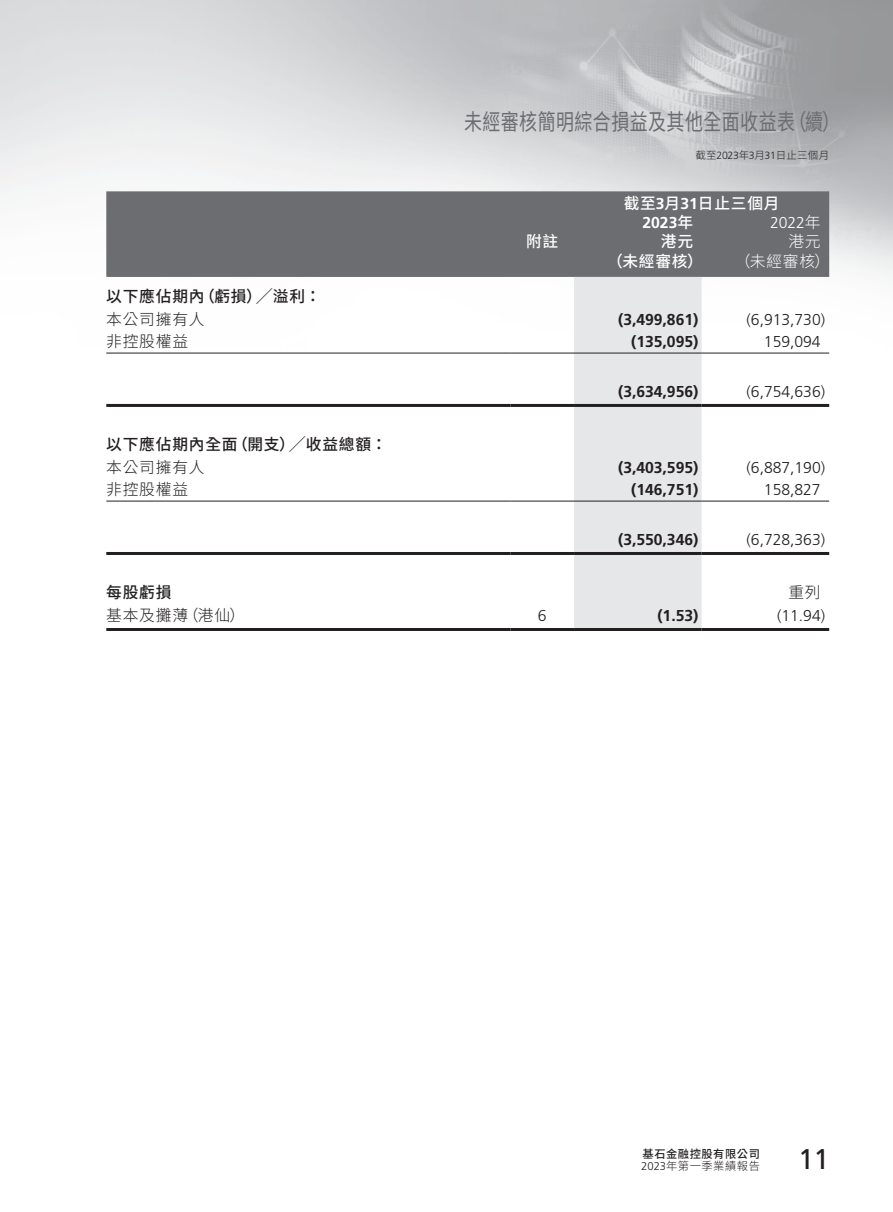
<style>
.page{position:relative;width:893px;height:1212px;background:#fff}
.page>*{position:absolute;margin:0;border:0;box-sizing:border-box;transform-origin:0 0}
.t1{font:28.5px "Frutiger LT Std";color:#231f20}
.t2{font:22.5px "Source Han Sans TC";letter-spacing:.025em;color:#6c6d70;scale:.8 1}
.Body_Text{font:700 15.75px "Frutiger LT Std";color:#231f20}
.Body_Text-2{font:300 15.75px "Frutiger LT Std";color:#231f20}
.Body_Text-3{font:500 15.75px "Source Han Sans TC";letter-spacing:.05em;color:#231f20}
.Body_Text-4{font:300 15.75px "Source Han Sans TC";letter-spacing:.05em;color:#231f20}
.Body_Text-5{font:500 15.75px "Source Han Sans TC";letter-spacing:.05em;color:#fff}
.Body_Text-6{font:300 15.75px "Source Han Sans TC";letter-spacing:.05em;color:#fff}
.Body_Text-7{font:700 15.75px "Frutiger LT Std";color:#fff}
.Body_Text-8{font:300 15.75px "Frutiger LT Std";color:#fff}
.t3{font:500 11.25px/12px "Source Han Sans TC";letter-spacing:.05em;color:#231f20}
.t4{font:300 10.5px "Source Han Sans TC";letter-spacing:.025em;color:#231f20}
.s1{font-family:"Frutiger LT Std"}
.s2{font-family:"Frutiger LT Std";font-weight:700}
.s3{font-family:"Source Han Sans TC";font-weight:500}
.s4{font-family:"Source Han Sans TC"}
.s5{font-family:"Frutiger LT Std";font-weight:300}
.s6{font-weight:300}
</style>
<div class="page">
<img style="left:0;top:0;width:893px;height:277px">
<div style="left:106px;top:191px;width:723px;height:86px;background:#6c6d70"></div>
<div style="left:574px;top:277px;width:128px;height:351px;background:#e6e7e9"></div>
<hr style="left:106px;top:353px;width:404px;height:1px;background:#231f20">
<hr style="left:510px;top:353px;width:64px;height:1px;background:#231f20">
<hr style="left:574px;top:353px;width:128px;height:1px;background:#231f20">
<hr style="left:702px;top:353px;width:127px;height:1px;background:#231f20">
<hr style="left:106px;top:404px;width:404px;height:3px;background:#231f20">
<hr style="left:510px;top:404px;width:64px;height:3px;background:#231f20">
<hr style="left:574px;top:404px;width:128px;height:3px;background:#231f20">
<hr style="left:702px;top:404px;width:127px;height:3px;background:#231f20">
<hr style="left:106px;top:501px;width:404px;height:1px;background:#231f20">
<hr style="left:510px;top:501px;width:64px;height:1px;background:#231f20">
<hr style="left:574px;top:501px;width:128px;height:1px;background:#231f20">
<hr style="left:702px;top:501px;width:127px;height:1px;background:#231f20">
<hr style="left:106px;top:552px;width:404px;height:3px;background:#231f20">
<hr style="left:510px;top:552px;width:64px;height:3px;background:#231f20">
<hr style="left:574px;top:552px;width:128px;height:3px;background:#231f20">
<hr style="left:702px;top:552px;width:127px;height:3px;background:#231f20">
<hr style="left:106px;top:628px;width:404px;height:3px;background:#231f20">
<hr style="left:510px;top:628px;width:64px;height:3px;background:#231f20">
<hr style="left:574px;top:628px;width:128px;height:3px;background:#231f20">
<hr style="left:702px;top:628px;width:127px;height:3px;background:#231f20">
<h2 class="t2" style="left:464px;top:109px;width:472px">未經審核簡明綜合損益及其他全面收益表（續）</h2>
<p class="t4" style="left:695px;top:149px;width:135px">截至<span class="s1">2023</span>年<span class="s1">3</span>月<span class="s1">31</span>日止三個月</p>
<p class="Body_Text-5" style="left:624px;top:194px;width:157px">截至<span class="s2">3</span>月<span class="s2">31</span>日止三個月</p>
<p class="Body_Text-7" style="left:642px;top:213px;width:52px">2023<span class="s3">年</span></p>
<p class="Body_Text-8" style="left:770px;top:214px;width:52px">2022<span class="s4">年</span></p>
<p class="Body_Text-5" style="left:526px;top:233px;width:34px">附註</p>
<p class="Body_Text-5" style="left:661px;top:233px;width:34px">港元</p>
<p class="Body_Text-6" style="left:788px;top:233px;width:34px">港元</p>
<p class="Body_Text-5" style="left:607px;top:252px;width:97px">（未經審核）</p>
<p class="Body_Text-6" style="left:735px;top:252px;width:97px">（未經審核）</p>
<p class="Body_Text-3" style="left:106px;top:287px;width:216px">以下應佔期內（虧損）╱溢利：</p>
<p class="Body_Text-4" style="left:106px;top:310px;width:100px">本公司擁有人</p>
<p class="Body_Text" style="left:618px;top:310px;width:82px">(3,499,861)</p>
<p class="Body_Text-2" style="left:747px;top:310px;width:80px">(6,913,730)</p>
<p class="Body_Text-4" style="left:106px;top:332px;width:83px">非控股權益</p>
<p class="Body_Text" style="left:631px;top:332px;width:69px">(135,095)</p>
<p class="Body_Text-2" style="left:764px;top:333px;width:58px">159,094</p>
<p class="Body_Text" style="left:618px;top:382px;width:82px">(3,634,956)</p>
<p class="Body_Text-2" style="left:747px;top:382px;width:80px">(6,754,636)</p>
<p class="Body_Text-3" style="left:106px;top:435px;width:282px">以下應佔期內全面（開支）╱收益總額：</p>
<p class="Body_Text-4" style="left:106px;top:458px;width:100px">本公司擁有人</p>
<p class="Body_Text" style="left:618px;top:458px;width:82px">(3,403,595)</p>
<p class="Body_Text-2" style="left:747px;top:458px;width:80px">(6,887,190)</p>
<p class="Body_Text-4" style="left:106px;top:480px;width:83px">非控股權益</p>
<p class="Body_Text" style="left:631px;top:480px;width:69px">(146,751)</p>
<p class="Body_Text-2" style="left:764px;top:481px;width:58px">158,827</p>
<p class="Body_Text" style="left:618px;top:530px;width:82px">(3,550,346)</p>
<p class="Body_Text-2" style="left:747px;top:530px;width:80px">(6,728,363)</p>
<p class="Body_Text-3" style="left:106px;top:583px;width:67px">每股虧損</p>
<p class="Body_Text-4" style="left:788px;top:583px;width:34px">重列</p>
<p class="Body_Text-4" style="left:106px;top:606px;width:140px">基本及攤薄（港仙）</p>
<p class="Body_Text-2" style="left:538px;top:606px;width:10px">6</p>
<p class="Body_Text" style="left:657px;top:606px;width:42px">(1.53)</p>
<p class="Body_Text-2" style="left:777px;top:606px;width:49px">(11.94)</p>
<p class="t3" style="left:641px;top:1148px;width:120px">基石金融控股有限公司<br><span class="s5">2023</span><span class="s6">年第一季業績報告</span></p>
<h1 class="t1" style="left:798px;top:1142px;width:32px">11</h1>
</div>
